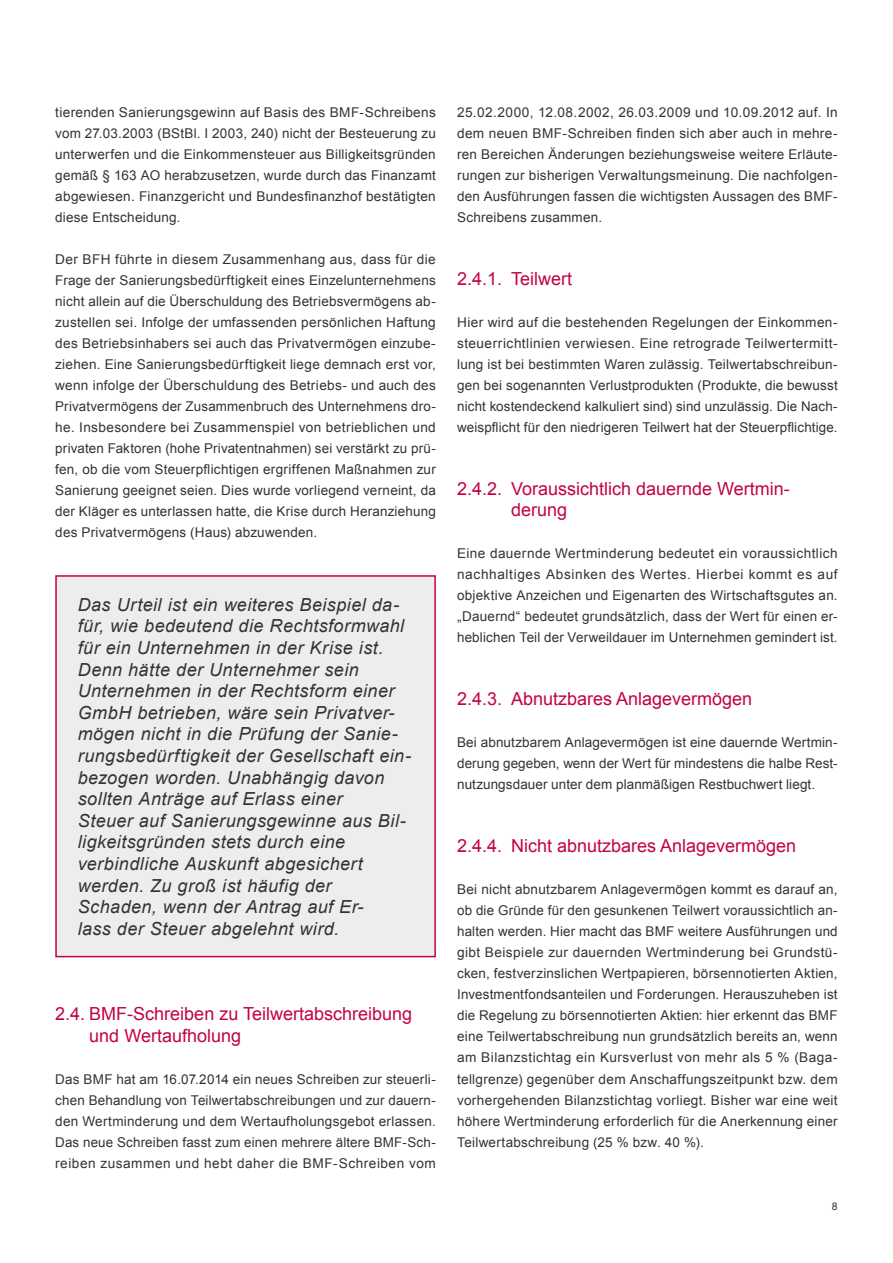
<style>
.page{position:relative;width:893px;height:1263px;background:#fff}
.page>*{position:absolute;margin:0;border:0;box-sizing:border-box;transform-origin:0 0}
.t1{font:italic 18px/21.6px "Arial";letter-spacing:.025em;color:#333332}
.t2{font:18px/21px "Arial";color:#c20344}
.t3{font:13.5px/21px "Arial";letter-spacing:.015em;color:#333332;text-align:justify}
.t4{font:10.5px "Arial";color:#333332}
</style>
<div class="page">
<div style="left:56px;top:576px;width:379px;height:381px;background:#ededed"></div>
<div style="left:55px;top:575px;width:381px;height:382px;border:2px solid #c20344"></div>
<p class="t3" style="left:55px;top:102px;width:382px">tierenden Sanierungsgewinn auf Basis des BMF-Schreibens vom 27.03.2003 (BStBl. I 2003, 240) nicht der Besteuerung zu unterwerfen und die Einkommensteuer aus Billigkeitsgründen gemäß § 163 AO herabzusetzen, wurde durch das Finanzamt abgewiesen. Finanzgericht und Bundesfinanzhof bestätigten diese Entscheidung.</p>
<p class="t3" style="left:55px;top:249px;width:382px">Der BFH führte in diesem Zusammenhang aus, dass für die Frage der Sanierungsbedürftigkeit eines Einzelunternehmens nicht allein auf die Überschuldung des Betriebsvermögens ab&shy;zustellen sei. Infolge der umfassenden persönlichen Haftung des Betriebsinhabers sei auch das Privatvermögen einzube&shy;ziehen. Eine Sanierungsbedürftigkeit liege demnach erst vor, wenn infolge der Überschuldung des Betriebs- und auch des Privatvermögens der Zusammenbruch des Unternehmens dro&shy;he. Insbesondere bei Zusammenspiel von betrieblichen und privaten Faktoren (hohe Privatentnahmen) sei verstärkt zu prü&shy;fen, ob die vom Steuerpflichtigen ergriffenen Maßnahmen zur Sanierung geeignet seien. Dies wurde vorliegend verneint, da der Kläger es unterlassen hatte, die Krise durch Heranziehung des Privatvermögens (Haus) abzuwenden.</p>
<p class="t1" style="left:78px;top:594px;width:335px">Das Urteil ist ein weiteres Beispiel da&shy;für, wie bedeutend die Rechtsformwahl für ein Unternehmen in der Krise ist.<br>Denn hätte der Unternehmer sein Unternehmen in der Rechtsform einer GmbH betrieben, wäre sein Privatver&shy;mögen nicht in die Prüfung der Sanie&shy;rungsbedürftigkeit der Gesellschaft ein&shy;bezogen worden. Unabhängig davon sollten Anträge auf Erlass einer<br>Steuer auf Sanierungsgewinne aus Bil&shy;ligkeitsgründen stets durch eine verbindliche Auskunft abgesichert werden. Zu groß ist häufig der Schaden, wenn der Antrag auf Er-<br>lass der Steuer abgelehnt wird.</p>
<h1 class="t2" style="left:89px;top:1004px;width:324px;text-indent:-34px">2.4. BMF-Schreiben zu Teilwertabschreibung und Wertaufholung</h1>
<p class="t3" style="left:55px;top:1068px;width:382px">Das BMF hat am 16.07.2014 ein neues Schreiben zur steuerli&shy;chen Behandlung von Teilwertabschreibungen und zur dauern&shy;den Wertminderung und dem Wertaufholungsgebot erlassen.<br>Das neue Schreiben fasst zum einen mehrere ältere BMF-Sch&shy;reiben zusammen und hebt daher die BMF-Schreiben vom</p>
<p class="t3" style="left:457px;top:102px;width:382px">25.02.2000, 12.08.2002, 26.03.2009 und 10.09.2012 auf. In dem neuen BMF-Schreiben finden sich aber auch in mehre&shy;ren Bereichen Änderungen beziehungsweise weitere Erläute&shy;rungen zur bisherigen Verwaltungsmeinung. Die nachfolgen&shy;den Ausführungen fassen die wichtigsten Aussagen des BMF-Schreibens zusammen.</p>
<h1 class="t2" style="left:457px;top:269px;width:117px">2.4.1. Teilwert</h1>
<p class="t3" style="left:457px;top:312px;width:382px">Hier wird auf die bestehenden Regelungen der Einkommen&shy;steuerrichtlinien verwiesen. Eine retrograde Teilwertermitt&shy;lung ist bei bestimmten Waren zulässig. Teilwertabschreibun&shy;gen bei sogenannten Verlustprodukten (Produkte, die bewusst nicht kostendeckend kalkuliert sind) sind unzulässig. Die Nach&shy;weispflicht für den niedrigeren Teilwert hat der Steuerpflichtige.</p>
<h1 class="t2" style="left:511px;top:479px;width:280px;text-indent:-54px">2.4.2. Voraussichtlich dauernde Wertmin&shy;derung</h1>
<p class="t3" style="left:457px;top:543px;width:382px">Eine dauernde Wertminderung bedeutet ein voraussichtlich nachhaltiges Absinken des Wertes. Hierbei kommt es auf objektive Anzeichen und Eigenarten des Wirtschaftsgutes an. „Dauernd“ bedeutet grundsätzlich, dass der Wert für einen er&shy;heblichen Teil der Verweildauer im Unternehmen gemindert ist.</p>
<h1 class="t2" style="left:457px;top:689px;width:297px">2.4.3. Abnutzbares Anlagevermögen</h1>
<p class="t3" style="left:457px;top:732px;width:382px">Bei abnutzbarem Anlagevermögen ist eine dauernde Wertmin&shy;derung gegeben, wenn der Wert für mindestens die halbe Rest&shy;nutzungsdauer unter dem planmäßigen Restbuchwert liegt.</p>
<h1 class="t2" style="left:457px;top:836px;width:341px">2.4.4. Nicht abnutzbares Anlagevermögen</h1>
<p class="t3" style="left:457px;top:879px;width:382px">Bei nicht abnutzbarem Anlagevermögen kommt es darauf an, ob die Gründe für den gesunkenen Teilwert voraussichtlich an&shy;halten werden. Hier macht das BMF weitere Ausführungen und gibt Beispiele zur dauernden Wertminderung bei Grundstü&shy;cken, festverzinslichen Wertpapieren, börsennotierten Aktien, Investmentfondsanteilen und Forderungen. Herauszuheben ist die Regelung zu börsennotierten Aktien: hier erkennt das BMF eine Teilwertabschreibung nun grundsätzlich bereits an, wenn am Bilanzstichtag ein Kursverlust von mehr als 5 % (Baga&shy;tellgrenze) gegenüber dem Anschaffungszeitpunkt bzw. dem vorhergehenden Bilanzstichtag vorliegt. Bisher war eine weit höhere Wertminderung erforderlich für die Anerkennung einer Teilwertabschreibung (25 % bzw. 40 %).</p>
<p class="t4" style="left:832px;top:1199px;width:7px">8</p>
</div>
